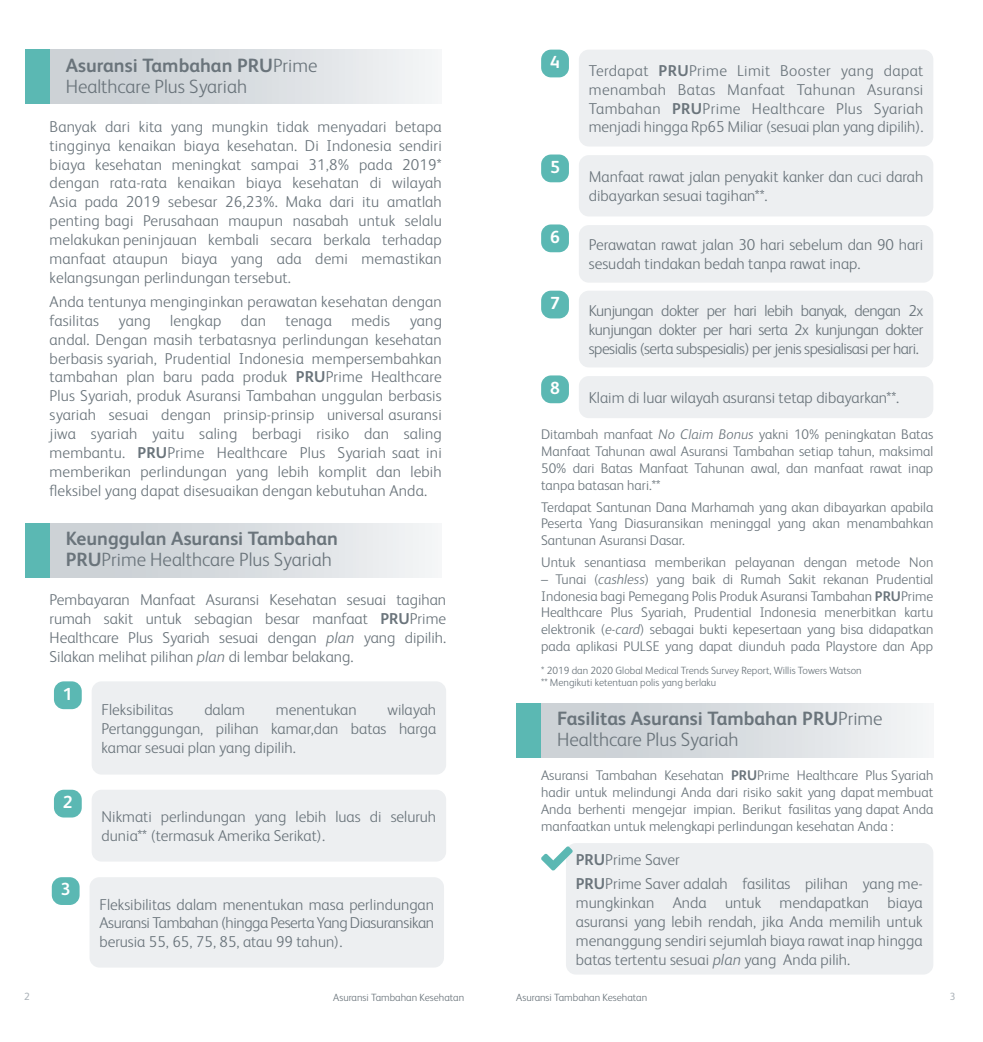
<style>
.page{position:relative;width:983px;height:1042px;background:#fff}
.page>*{position:absolute;margin:0;border:0;box-sizing:border-box;transform-origin:0 0}
.t1{font:700 19.25px/21px "FS Albert Pro";color:#6a747b}
.t2{font:300 19.25px/21px "FS Albert Pro";color:#6a747b}
.t3{font:700 17.5px "FS Albert Pro";color:#fff}
.t4{font:300 15.75px/18.9px "FS Albert Pro";color:#6a747b;text-align:justify}
.t5{font:300 14px/16.8px "FS Albert Pro";color:#6a747b;text-align:justify}
.t6{font:300 10.5px/12.6px "FS Albert Pro";color:#6a747b}
.t7{font:10.5px "FS Albert Pro";color:#adb4ba}
.s1{font-weight:700}
.s2{font-weight:300}
.s3{font-style:italic}
</style>
<div class="page">
<div style="left:50px;top:50px;width:391px;height:54px;background:linear-gradient(to right,#c5cbd0,#f0f2f4)"></div>
<div style="left:50px;top:523px;width:391px;height:54px;background:linear-gradient(to right,#c5cbd0,#f0f2f4)"></div>
<div style="left:25px;top:50px;width:25px;height:54px;background:#5bb8b3"></div>
<div style="left:25px;top:523px;width:25px;height:54px;background:#5bb8b3"></div>
<div style="left:92px;top:790px;width:354px;height:71px;background:#edeff1;border-radius:10px"></div>
<div style="left:54px;top:790px;width:28px;height:27px;background:#5bb8b3;border-radius:10px"></div>
<div style="left:92px;top:681px;width:354px;height:93px;background:#edeff1;border-radius:10px"></div>
<div style="left:54px;top:681px;width:28px;height:28px;background:#5bb8b3;border-radius:10px"></div>
<div style="left:52px;top:877px;width:28px;height:28px;background:#5bb8b3;border-radius:10px"></div>
<div style="left:89px;top:877px;width:355px;height:90px;background:#edeff1;border-radius:10px"></div>
<div style="left:566px;top:843px;width:367px;height:131px;background:#edeff1;border-radius:10px"></div>
<svg style="left:541px;top:846px;width:31px;height:25px"></svg>
<div style="left:541px;top:703px;width:392px;height:54px;background:linear-gradient(to right,#c5cbd0,#f0f2f4)"></div>
<div style="left:516px;top:703px;width:25px;height:54px;background:#5bb8b3"></div>
<div style="left:541px;top:224px;width:27px;height:28px;background:#5bb8b3;border-radius:10px"></div>
<div style="left:578px;top:225px;width:355px;height:58px;background:#edeff1;border-radius:10px"></div>
<div style="left:578px;top:376px;width:355px;height:42px;background:#edeff1;border-radius:10px"></div>
<div style="left:541px;top:375px;width:27px;height:28px;background:#5bb8b3;border-radius:10px"></div>
<div style="left:541px;top:154px;width:27px;height:28px;background:#5bb8b3;border-radius:10px"></div>
<div style="left:578px;top:155px;width:355px;height:61px;background:#edeff1;border-radius:10px"></div>
<div style="left:578px;top:50px;width:355px;height:96px;background:#edeff1;border-radius:10px"></div>
<div style="left:541px;top:50px;width:27px;height:27px;background:#5bb8b3;border-radius:10px"></div>
<div style="left:541px;top:291px;width:27px;height:27px;background:#5bb8b3;border-radius:10px"></div>
<div style="left:578px;top:291px;width:355px;height:76px;background:#edeff1;border-radius:10px"></div>
<p class="t2" style="left:66px;top:53px;width:253px"><span class="s1">Asuransi Tambahan PRU</span>Prime<br>Healthcare Plus Syariah</p>
<p class="t4" style="left:50px;top:116px;width:393px">Banyak dari kita yang mungkin tidak menyadari betapa tingginya kenaikan biaya kesehatan. Di Indonesia sendiri biaya kesehatan meningkat sampai 31,8% pada 2019* dengan rata-rata kenaikan biaya kesehatan di wilayah Asia pada 2019 sebesar 26,23%. Maka dari itu amatlah penting bagi Perusahaan maupun nasabah untuk selalu melakukan peninjauan kembali secara berkala terhadap manfaat ataupun biaya yang ada demi memastikan kelangsungan perlindungan tersebut.</p>
<p class="t4" style="left:50px;top:291px;width:394px">Anda tentunya menginginkan perawatan kesehatan dengan fasilitas yang lengkap dan tenaga medis yang andal. Dengan masih terbatasnya perlindungan kesehatan berbasis syariah, Prudential Indonesia mempersembahkan tambahan plan baru pada produk <span class="s1">PRU</span>Prime Healthcare Plus Syariah, produk Asuransi Tambahan unggulan berbasis syariah sesuai dengan prinsip-prinsip universal asuransi jiwa syariah yaitu saling berbagi risiko dan saling membantu. <span class="s1">PRU</span>Prime Healthcare Plus Syariah saat ini memberikan perlindungan yang lebih komplit dan lebih fleksibel yang dapat disesuaikan dengan kebutuhan Anda.</p>
<p class="t1" style="left:66px;top:527px;width:274px">Keunggulan Asuransi Tambahan<br>PRU<span class="s2">Prime Healthcare Plus Syariah</span></p>
<p class="t4" style="left:50px;top:589px;width:398px">Pembayaran Manfaat Asuransi Kesehatan sesuai tagihan rumah sakit untuk sebagian besar manfaat <span class="s1">PRU</span>Prime Healthcare Plus Syariah sesuai dengan <span class="s3">plan</span> yang dipilih.<br>Silakan melihat pilihan <span class="s3">plan</span> di lembar belakang.</p>
<p class="t3" style="left:63px;top:681px;width:11px">1</p>
<p class="t3" style="left:63px;top:789px;width:11px">2</p>
<p class="t3" style="left:61px;top:877px;width:11px">3</p>
<p class="t4" style="left:102px;top:699px;width:336px;text-indent:286px">wilayah Pertanggungan, pilihan kamar,dan batas harga kamar sesuai plan yang dipilih.</p>
<p class="t4" style="left:102px;top:699px;width:73px">Fleksibilitas</p>
<p class="t4" style="left:204px;top:699px;width:42px">dalam</p>
<p class="t4" style="left:276px;top:699px;width:82px">menentukan</p>
<p class="t4" style="left:102px;top:806px;width:336px">Nikmati perlindungan yang lebih luas di seluruh dunia** (termasuk Amerika Serikat).</p>
<p class="t4" style="left:99px;top:893px;width:336px">Fleksibilitas dalam menentukan masa perlindungan Asuransi Tambahan (hingga Peserta Yang Diasuransikan berusia 55, 65, 75, 85, atau 99 tahun).</p>
<p class="t7" style="left:24px;top:989px;width:7px">2</p>
<p class="t6" style="left:333px;top:990px;width:132px">Asuransi Tambahan Kesehatan</p>
<p class="t3" style="left:550px;top:50px;width:11px">4</p>
<p class="t3" style="left:550px;top:154px;width:11px">5</p>
<p class="t3" style="left:550px;top:224px;width:11px">6</p>
<p class="t3" style="left:550px;top:290px;width:11px">7</p>
<p class="t3" style="left:550px;top:375px;width:11px">8</p>
<p class="t4" style="left:588px;top:60px;width:336px">Terdapat <span class="s1">PRU</span>Prime Limit Booster yang dapat menambah Batas Manfaat Tahunan Asuransi Tambahan <span class="s1">PRU</span>Prime Healthcare Plus Syariah menjadi hingga Rp65 Miliar (sesuai plan yang dipilih).</p>
<p class="t4" style="left:588px;top:167px;width:336px">Manfaat rawat jalan penyakit kanker dan cuci darah dibayarkan sesuai tagihan**.</p>
<p class="t4" style="left:588px;top:235px;width:336px">Perawatan rawat jalan 30 hari sebelum dan 90 hari sesudah tindakan bedah tanpa rawat inap.</p>
<p class="t4" style="left:588px;top:300px;width:336px">Kunjungan dokter per hari lebih banyak, dengan 2x kunjungan dokter per hari serta 2x kunjungan dokter spesialis (serta subspesialis) per jenis spesialisasi per hari.</p>
<p class="t4" style="left:588px;top:387px;width:312px">Klaim di luar wilayah asuransi tetap dibayarkan**.</p>
<p class="t5" style="left:541px;top:425px;width:393px">Ditambah manfaat <span class="s3">No Claim Bonus</span> yakni 10% peningkatan Batas Manfaat Tahunan awal Asuransi Tambahan setiap tahun, maksimal 50% dari Batas Manfaat Tahunan awal, dan manfaat rawat inap tanpa batasan hari.**</p>
<p class="t5" style="left:541px;top:497px;width:393px">Terdapat Santunan Dana Marhamah yang akan dibayarkan apabila Peserta Yang Diasuransikan meninggal yang akan menambahkan Santunan Asuransi Dasar.</p>
<p class="t5" style="left:541px;top:553px;width:393px">Untuk senantiasa memberikan pelayanan dengan metode Non</p>
<p class="t5" style="left:541px;top:570px;width:393px">– Tunai (<span class="s3">cashless</span>) yang baik di Rumah Sakit rekanan Prudential Indonesia bagi Pemegang Polis Produk Asuransi Tambahan <span class="s1">PRU</span>Prime Healthcare Plus Syariah, Prudential Indonesia menerbitkan kartu elektronik (<span class="s3">e-card</span>) sebagai bukti kepesertaan yang bisa didapatkan pada aplikasi PULSE yang dapat diunduh pada Playstore dan App</p>
<p class="t6" style="left:541px;top:663px;width:322px">* 2019 dan 2020 Global Medical Trends Survey Report, Willis Towers Watson ** Mengikuti ketentuan polis yang berlaku</p>
<p class="t1" style="left:557px;top:707px;width:327px">Fasilitas Asuransi Tambahan PRU<span class="s2">Prime<br>Healthcare Plus Syariah</span></p>
<p class="t5" style="left:541px;top:766px;width:393px">Asuransi Tambahan Kesehatan <span class="s1">PRU</span>Prime Healthcare Plus Syariah hadir untuk melindungi Anda dari risiko sakit yang dapat membuat Anda berhenti mengejar impian. Berikut fasilitas yang dapat Anda manfaatkan untuk melengkapi perlindungan kesehatan Anda :</p>
<p class="t4" style="left:575px;top:847px;width:348px;line-height:23.8px"><span class="s1">PRU</span>Prime Saver<br><span class="s1">PRU</span>Prime Saver adalah fasilitas pilihan yang me-</p>
<p class="t4" style="left:575px;top:892px;width:348px">mungkinkan Anda untuk mendapatkan biaya asuransi yang lebih rendah, jika Anda memilih untuk menanggung sendiri sejumlah biaya rawat inap hingga batas tertentu sesuai <span class="s3">plan</span> yang Anda pilih.</p>
<p class="t6" style="left:516px;top:990px;width:132px">Asuransi Tambahan Kesehatan</p>
<p class="t7" style="left:949px;top:989px;width:7px">3</p>
</div>
